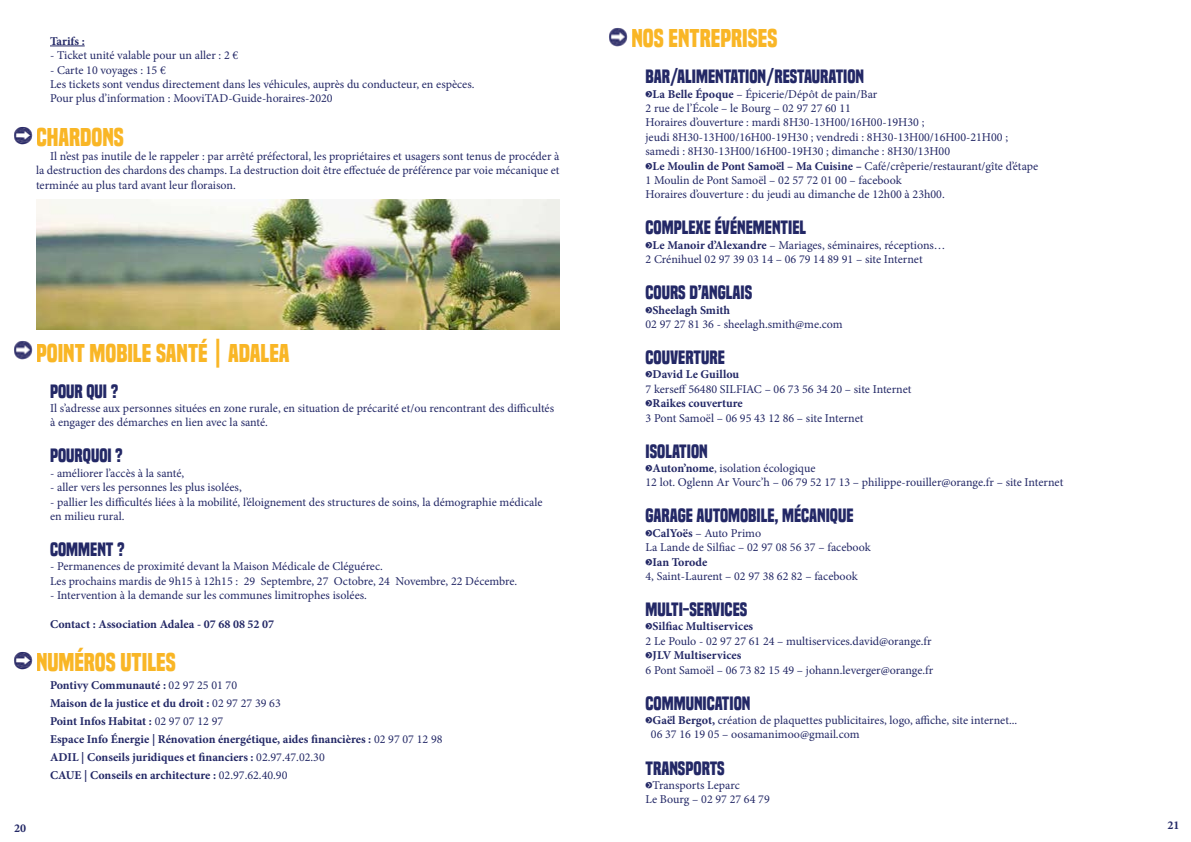
<style>
.page{position:relative;width:1191px;height:842px;background:#fff}
.page>*{position:absolute;margin:0;border:0;box-sizing:border-box;transform-origin:0 0}
.t1{font:700 24px "Built Titling Rg";color:#f9b626}
.t2{font:700 18px "Built Titling Rg";color:#232866}
.t3{font:12px/14.4px "Minion Pro";color:#232866}
.t4{font:700 12px/18px "Minion Pro";color:#232866}
.s1{font-weight:400}
.s2{font-family:"KG Arrows"}
.s3{font-weight:700}
</style>
<div class="page">
<hr style="left:50px;top:46px;width:35px;height:1px;background:#232866">
<img style="left:14px;top:127px;width:19px;height:18px">
<img style="left:14px;top:341px;width:19px;height:19px">
<img style="left:14px;top:652px;width:19px;height:18px">
<img style="left:609px;top:28px;width:19px;height:19px">
<img style="left:36px;top:200px;width:523px;height:130px">
<p class="t4" style="left:50px;top:32px;width:36px">Tarifs :</p>
<p class="t3" style="left:50px;top:48px;width:190px">- Ticket unité valable pour un aller : 2 €</p>
<p class="t3" style="left:50px;top:63px;width:426px">- Carte 10 voyages : 15 €<br>Les tickets sont vendus directement dans les véhicules, auprès du conducteur, en espèces.<br>Pour plus d’information : MooviTAD-Guide-horaires-2020</p>
<h1 class="t1" style="left:36px;top:122px;width:89px">CHARDONS</h1>
<p class="t3" style="left:36px;top:149px;width:525px;text-align:justify;text-indent:14px">Il n’est pas inutile de le rappeler : par arrêté préfectoral, les propriétaires et usagers sont tenus de procéder à la destruction des chardons des champs. La destruction doit être effectuée de préférence par voie mécanique et terminée au plus tard avant leur floraison.</p>
<h1 class="t1" style="left:36px;top:338px;width:255px">POINT MOBILE SANTÉ | ADALEA</h1>
<h2 class="t2" style="left:50px;top:380px;width:70px">POUR QUI ?</h2>
<p class="t3" style="left:50px;top:401px;width:505px">Il s’adresse aux personnes situées en zone rurale, en situation de précarité et/ou rencontrant des difficultés à engager des démarches en lien avec la santé.</p>
<h2 class="t2" style="left:50px;top:445px;width:74px">POURQUOI ?</h2>
<p class="t3" style="left:50px;top:466px;width:136px">- améliorer l’accès à la santé,</p>
<p class="t3" style="left:50px;top:480px;width:193px">- aller vers les personnes les plus isolées,</p>
<p class="t3" style="left:50px;top:495px;width:494px">- pallier les difficultés liées à la mobilité, l’éloignement des structures de soins, la démographie médicale en milieu rural.</p>
<h2 class="t2" style="left:50px;top:539px;width:76px">COMMENT ?</h2>
<p class="t3" style="left:50px;top:559px;width:469px">- Permanences de proximité devant la Maison Médicale de Cléguérec.<br>Les prochains mardis de 9h15 à 12h15 : 29 Septembre, 27 Octobre, 24 Novembre, 22 Décembre.</p>
<p class="t3" style="left:50px;top:588px;width:318px">- Intervention à la demande sur les communes limitrophes isolées.</p>
<p class="t4" style="left:50px;top:615px;width:226px">Contact : Association Adalea - 07 68 08 52 07</p>
<h1 class="t1" style="left:36px;top:648px;width:141px">NUMÉROS UTILES</h1>
<p class="t4" style="left:50px;top:676px;width:394px">Pontivy Communauté : <span class="s1">02 97 25 01 70<br></span>Maison de la justice et du droit : <span class="s1">02 97 27 39 63<br></span>Point Infos Habitat : <span class="s1">02 97 07 12 97<br></span>Espace Info Énergie | Rénovation énergétique, aides financières : <span class="s1">02 97 07 12 98<br></span>ADIL | Conseils juridiques et financiers : <span class="s1">02.97.47.02.30<br></span>CAUE | Conseils en architecture : <span class="s1">02.97.62.40.90</span></p>
<h1 class="t1" style="left:631px;top:24px;width:147px">NOS ENTREPRISES</h1>
<h2 class="t2" style="left:645px;top:66px;width:220px">BAR/ALIMENTATION/RESTAURATION</h2>
<p class="t3" style="left:645px;top:87px;width:394px"><span class="s2">u</span><span class="s3">La Belle Époque</span> – Épicerie/Dépôt de pain/Bar<br>2 rue de l’École – le Bourg – 02 97 27 60 11<br>Horaires d’ouverture : mardi 8H30-13H00/16H00-19H30 ;<br>jeudi 8H30-13H00/16H00-19H30 ; vendredi : 8H30-13H00/16H00-21H00 ; samedi : 8H30-13H00/16H00-19H30 ; dimanche : 8H30/13H00<br><span class="s2">u</span><span class="s3">Le Moulin de Pont Samoël – Ma Cuisine –</span> Café/crêperie/restaurant/gîte d’étape 1 Moulin de Pont Samoël – 02 57 72 01 00 – facebook<br>Horaires d’ouverture : du jeudi au dimanche de 12h00 à 23h00.</p>
<h2 class="t2" style="left:645px;top:217px;width:162px">COMPLEXE ÉVÉNEMENTIEL</h2>
<p class="t3" style="left:645px;top:238px;width:301px"><span class="s2">u</span><span class="s3">Le Manoir d’Alexandre</span> – Mariages, séminaires, réceptions…<br>2 Crénihuel 02 97 39 03 14 – 06 79 14 89 91 – site Internet</p>
<h2 class="t2" style="left:645px;top:282px;width:108px">COURS D’ANGLAIS</h2>
<p class="t3" style="left:645px;top:303px;width:199px"><span class="s2">u</span><span class="s3">Sheelagh Smith<br></span>02 97 27 81 36 - sheelagh.smith@me.com</p>
<h2 class="t2" style="left:645px;top:347px;width:81px">COUVERTURE</h2>
<p class="t3" style="left:645px;top:367px;width:267px"><span class="s2">u</span><span class="s3">David Le Guillou<br></span>7 kerseff 56480 SILFIAC – 06 73 56 34 20 – site Internet <span class="s2">u</span><span class="s3">Raikes couverture<br></span>3 Pont Samoël – 06 95 43 12 86 – site Internet</p>
<h2 class="t2" style="left:645px;top:440px;width:64px">ISOLATION</h2>
<p class="t3" style="left:645px;top:461px;width:419px"><span class="s2">u</span><span class="s3">Auton’nome</span>, isolation écologique<br>12 lot. Oglenn Ar Vourc’h – 06 79 52 17 13 – philippe-rouiller@orange.fr – site Internet</p>
<h2 class="t2" style="left:645px;top:505px;width:210px">GARAGE AUTOMOBILE, MÉCANIQUE</h2>
<p class="t3" style="left:645px;top:526px;width:227px"><span class="s2">u</span><span class="s3">CalYoës</span> – Auto Primo<br>La Lande de Silfiac – 02 97 08 56 37 – facebook <span class="s2">u</span><span class="s3">Ian Torode<br></span>4, Saint-Laurent – 02 97 38 62 82 – facebook</p>
<h2 class="t2" style="left:645px;top:599px;width:103px">MULTI-SERVICES</h2>
<p class="t3" style="left:645px;top:619px;width:289px"><span class="s2">u</span><span class="s3">Silfiac Multiservices<br></span>2 Le Poulo - 02 97 27 61 24 – multiservices.david@orange.fr <span class="s2">u</span><span class="s3">JLV Multiservices<br></span>6 Pont Samoël – 06 73 82 15 49 – johann.leverger@orange.fr</p>
<h2 class="t2" style="left:645px;top:692px;width:106px">COMMUNICATION</h2>
<p class="t3" style="left:651px;top:713px;width:368px;text-indent:-5px"><span class="s2">u</span><span class="s3">Gaël Bergot,</span> création de plaquettes publicitaires, logo, affiche, site internet...<br>06 37 16 19 05 – oosamanimoo@gmail.com</p>
<h2 class="t2" style="left:645px;top:757px;width:81px">TRANSPORTS</h2>
<p class="t3" style="left:645px;top:778px;width:126px"><span class="s2">u</span>Transports Leparc<br>Le Bourg – 02 97 27 64 79</p>
<p class="t4" style="left:14px;top:818px;width:13px">20</p>
<p class="t4" style="left:1167px;top:816px;width:13px">21</p>
</div>
